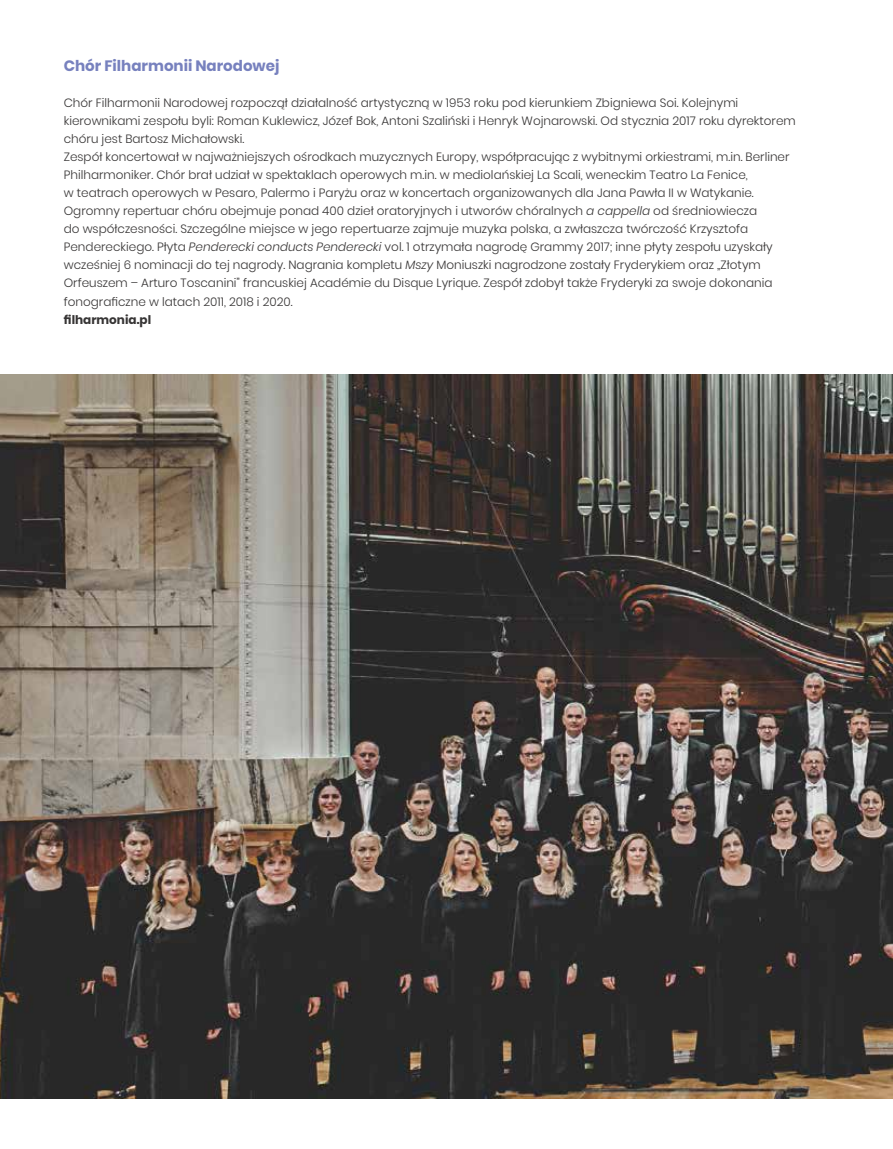
<style>
.page{position:relative;width:893px;height:1149px;background:#fff}
.page>*{position:absolute;margin:0;border:0;box-sizing:border-box;transform-origin:0 0}
.t1{font:700 15px "Poppins";color:#7781be}
.t2{font:300 12px/18px "Poppins";color:#373535}
.t3{font:700 12px "Poppins";color:#373535}
.s1{font-style:italic}
</style>
<div class="page">
<img style="left:0;top:374px;width:893px;height:723px">
<p class="t1" style="left:64px;top:57px;width:217px">Chór Filharmonii Narodowej</p>
<p class="t2" style="left:64px;top:94px;width:733px">Chór Filharmonii Narodowej rozpoczął działalność artystyczną w 1953 roku pod kierunkiem Zbigniewa Soi. Kolejnymi kierownikami zespołu byli: Roman Kuklewicz, Józef Bok, Antoni Szaliński i Henryk Wojnarowski. Od stycznia 2017 roku dyrektorem chóru jest Bartosz Michałowski.<br>Zespół koncertował w najważniejszych ośrodkach muzycznych Europy, współpracując z wybitnymi orkiestrami, m.in. Berliner Philharmoniker. Chór brał udział w spektaklach operowych m.in. w mediolańskiej La Scali, weneckim Teatro La Fenice,<br>w teatrach operowych w Pesaro, Palermo i Paryżu oraz w koncertach organizowanych dla Jana Pawła II w Watykanie.<br>Ogromny repertuar chóru obejmuje ponad 400 dzieł oratoryjnych i utworów chóralnych <span class="s1">a cappella</span> od średniowiecza<br>do współczesności. Szczególne miejsce w jego repertuarze zajmuje muzyka polska, a zwłaszcza twórczość Krzysztofa Pendereckiego. Płyta <span class="s1">Penderecki conducts Penderecki</span> vol. 1 otrzymała nagrodę Grammy 2017; inne płyty zespołu uzyskały wcześniej 6 nominacji do tej nagrody. Nagrania kompletu <span class="s1">Mszy</span> Moniuszki nagrodzone zostały Fryderykiem oraz „Złotym Orfeuszem – Arturo Toscanini” francuskiej Académie du Disque Lyrique. Zespół zdobył także Fryderyki za swoje dokonania fonograficzne w latach 2011, 2018 i 2020.</p>
<p class="t3" style="left:64px;top:312px;width:89px">filharmonia.pl</p>
</div>
